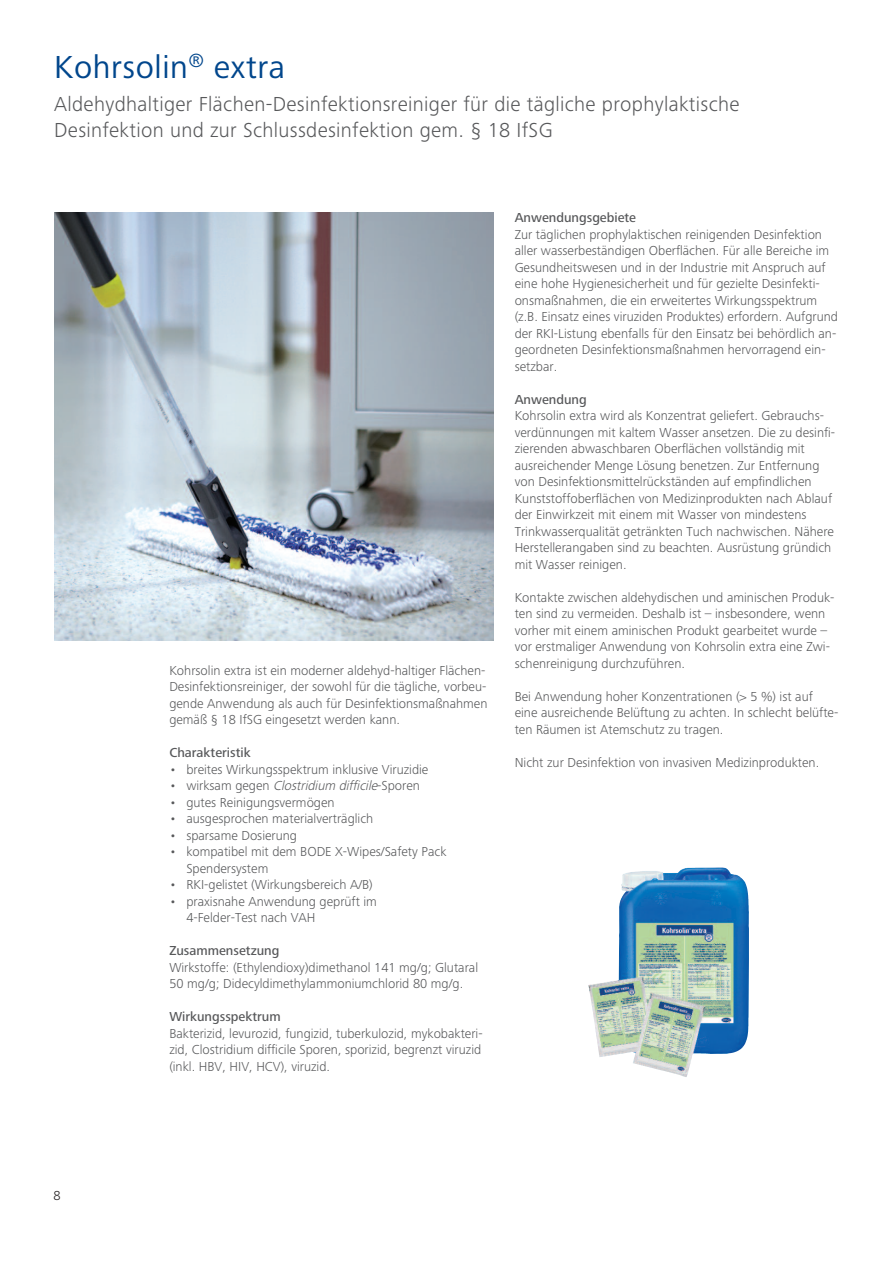
<style>
.page{position:relative;width:893px;height:1263px;background:#fff}
.page>*{position:absolute;margin:0;border:0;box-sizing:border-box;transform-origin:0 0}
.t1{font:33px "Frutiger Next LTW1 G";letter-spacing:.015em;color:#01468c}
.t2{font:300 21px/25.5px "Frutiger Next LTW1 G";letter-spacing:.015em;color:#57585a}
.t3{font:300 13.5px/16.5px "Frutiger Next LTW1 G";color:#57585a}
.t4{font:500 13.5px "Frutiger Next LTW1 G";color:#57585a}
.t5{font:300 13.5px "Frutiger Next LTW1 G";color:#231f20}
.s1{font-style:italic}
</style>
<div class="page">
<img style="left:54px;top:213px;width:439px;height:427px">
<img style="left:588px;top:867px;width:161px;height:185px">
<h1 class="t1" style="left:54px;top:56px;width:232px">Kohrsolin<sup>®</sup> extra</h1>
<h2 class="t2" style="left:54px;top:94px;width:687px">Aldehydhaltiger Flächen-Desinfektionsreiniger für die tägliche prophylaktische<br>Desinfektion und zur Schlussdesinfektion gem. § 18 IfSG</h2>
<p class="t5" style="left:54px;top:1191px;width:9px">8</p>
<p class="t3" style="left:169px;top:663px;width:320px">Kohrsolin extra ist ein moderner aldehyd-haltiger Flächen-Desinfektionsreiniger, der sowohl für die tägliche, vorbeu&shy;gende Anwendung als auch für Desinfektionsmaßnahmen gemäß § 18 IfSG eingesetzt werden kann.</p>
<p class="t4" style="left:169px;top:748px;width:83px">Charakteristik</p>
<p class="t3" style="left:169px;top:762px;width:261px">• breites Wirkungsspektrum inklusive Viruzidie</p>
<p class="t3" style="left:169px;top:779px;width:252px">• wirksam gegen <span class="s1">Clostridiumdifficile</span>-Sporen</p>
<p class="t3" style="left:169px;top:795px;width:167px">• gutes Reinigungsvermögen</p>
<p class="t3" style="left:169px;top:812px;width:206px">• ausgesprochen materialverträglich</p>
<p class="t3" style="left:169px;top:828px;width:129px">• sparsame Dosierung</p>
<p class="t3" style="left:186px;top:845px;width:262px;text-indent:-17px">• kompatibel mit dem BODE X-Wipes/Safety Pack<br>Spendersystem</p>
<p class="t3" style="left:169px;top:878px;width:205px">• RKI-gelistet (Wirkungsbereich A/B)</p>
<p class="t3" style="left:186px;top:894px;width:192px;text-indent:-17px">• praxisnahe Anwendung geprüft im<br>4-Felder-Test nach VAH</p>
<p class="t4" style="left:169px;top:946px;width:112px">Zusammensetzung</p>
<p class="t3" style="left:169px;top:960px;width:310px">Wirkstoffe: (Ethylendioxy)dimethanol 141 mg/g; Glutaral<br>50 mg/g; Didecyldimethylammoniumchlorid 80 mg/g.</p>
<p class="t4" style="left:169px;top:1012px;width:113px">Wirkungsspektrum</p>
<p class="t3" style="left:169px;top:1026px;width:315px;text-align:justify">Bakterizid, levurozid, fungizid, tuberkulozid, mykobakteri&shy;zid, Clostridium difficile Sporen, sporizid, begrenzt viruzid (inkl. HBV, HIV, HCV), viruzid.</p>
<p class="t4" style="left:515px;top:213px;width:123px">Anwendungsgebiete</p>
<p class="t3" style="left:515px;top:228px;width:325px">Zur täglichen prophylaktischen reinigenden Desinfektion aller wasserbeständigen Oberflächen. Für alle Bereiche im Gesundheitswesen und in der Industrie mit Anspruch auf eine hohe Hygienesicherheit und für gezielte Desinfekti&shy;onsmaßnahmen, die ein erweitertes Wirkungsspektrum (z.B. Einsatz eines viruziden Produktes) erfordern. Aufgrund der RKI-Listung ebenfalls für den Einsatz bei behördlich an&shy;geordneten Desinfektionsmaßnahmen hervorragend ein&shy;setzbar.</p>
<p class="t4" style="left:515px;top:395px;width:74px">Anwendung</p>
<p class="t3" style="left:515px;top:409px;width:322px">Kohrsolin extra wird als Konzentrat geliefert. Gebrauchs&shy;verdünnungen mit kaltem Wasser ansetzen. Die zu desinfi&shy;zierenden abwaschbaren Oberflächen vollständig mit ausreichender Menge Lösung benetzen. Zur Entfernung von Desinfektionsmittelrückständen auf empfindlichen Kunststoffoberflächen von Medizinprodukten nach Ablauf der Einwirkzeit mit einem mit Wasser von mindestens Trinkwasserqualität getränkten Tuch nachwischen. Nähere Herstellerangaben sind zu beachten. Ausrüstung gründich mit Wasser reinigen.</p>
<p class="t3" style="left:515px;top:591px;width:321px">Kontakte zwischen aldehydischen und aminischen Produk&shy;ten sind zu vermeiden. Deshalb ist – insbesondere, wenn vorher mit einem aminischen Produkt gearbeitet wurde – vor erstmaliger Anwendung von Kohrsolin extra eine Zwi&shy;schenreinigung durchzuführen.</p>
<p class="t3" style="left:515px;top:690px;width:325px">Bei Anwendung hoher Konzentrationen (&gt; 5 %) ist auf eine ausreichende Belüftung zu achten. In schlecht belüfte&shy;ten Räumen ist Atemschutz zu tragen.</p>
<p class="t3" style="left:515px;top:756px;width:306px">Nicht zur Desinfektion von invasiven Medizinprodukten.</p>
</div>
